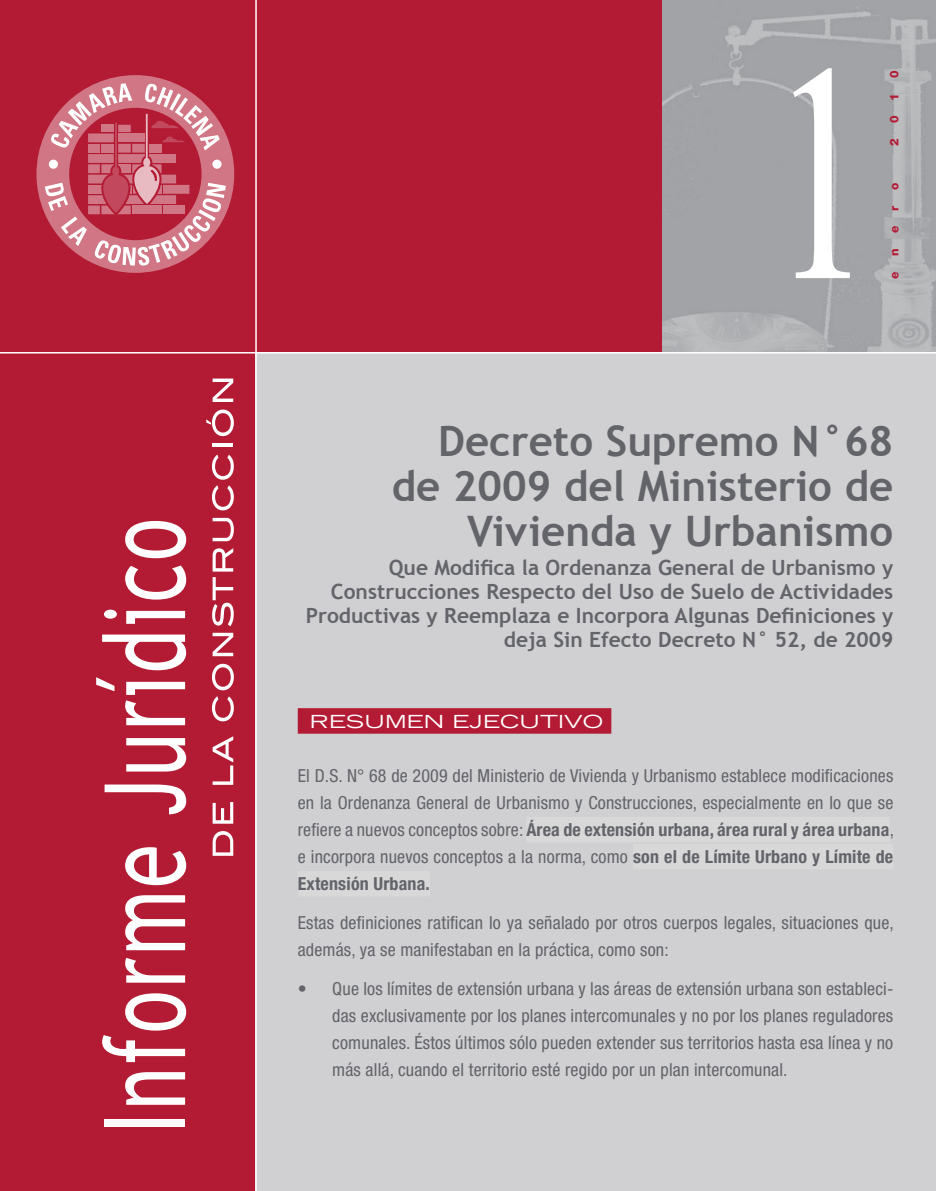
<style>
.page{position:relative;width:936px;height:1191px;background:#fff}
.page>*{position:absolute;margin:0;border:0;box-sizing:border-box;transform-origin:0 0}
.t1{font:310.5px "Times New Roman";color:#fff;scale:.7 1}
.t2{font:112.5px "Trebuchet MS";letter-spacing:.03em;color:#fff;scale:.7 1}
.t3{font:700 42px/45px "Trebuchet MS";color:#626469;text-align:right}
.t4{font:700 21px/24px "Trebuchet MS";color:#626469;text-align:right}
.t5{font:condensed 18px/27px "Helvetica Neue";letter-spacing:.01em;color:#626469;text-align:justify}
.t6{font:expanded 18px "Trade Gothic LH";letter-spacing:.01em;color:#fff;scale:1.2 1}
.t7{font:800 12px "Helvetica Neue";color:#b31b34}
.s1{font-weight:700}
</style>
<div class="page">
<div style="left:0;top:0;width:935px;height:1191px;background:#b31b34"></div>
<div style="left:256px;top:352px;width:679px;height:839px;background:#d0d0d2"></div>
<hr style="left:255px;top:0;width:2px;height:1191px;background:#fff">
<svg style="left:212px;top:831px;width:21px;height:25px"></svg>
<svg style="left:212px;top:802px;width:21px;height:21px"></svg>
<svg style="left:212px;top:736px;width:21px;height:49px"></svg>
<svg style="left:212px;top:696px;width:22px;height:25px"></svg>
<svg style="left:212px;top:664px;width:22px;height:26px"></svg>
<svg style="left:212px;top:633px;width:21px;height:23px"></svg>
<svg style="left:212px;top:577px;width:22px;height:49px"></svg>
<svg style="left:212px;top:548px;width:21px;height:23px"></svg>
<svg style="left:212px;top:518px;width:22px;height:23px"></svg>
<svg style="left:212px;top:454px;width:22px;height:56px"></svg>
<hr style="left:212px;top:444px;width:21px;height:3px;background:#fff">
<svg style="left:206px;top:409px;width:28px;height:27px"></svg>
<svg style="left:212px;top:378px;width:21px;height:24px"></svg>
<img style="left:662px;top:0;width:273px;height:352px">
<div style="left:36px;top:75px;width:198px;height:198px;background:#d17685;border-radius:50%"></div>
<svg style="left:49px;top:83px;width:83px;height:65px"></svg>
<svg style="left:45px;top:183px;width:42px;height:63px"></svg>
<div style="left:69px;top:108px;width:132px;height:132px;background:#b31b34;border-radius:50%"></div>
<div style="left:49px;top:160px;width:9px;height:9px;background:#fff;border-radius:50%"></div>
<div style="left:212px;top:160px;width:9px;height:9px;background:#fff;border-radius:50%"></div>
<div style="left:88px;top:195px;width:24px;height:9px;background:#d17685"></div>
<div style="left:88px;top:185px;width:24px;height:9px;background:#d17685"></div>
<div style="left:88px;top:175px;width:28px;height:8px;background:#d17685"></div>
<div style="left:88px;top:205px;width:12px;height:9px;background:#d17685"></div>
<div style="left:149px;top:154px;width:27px;height:9px;background:#d17685"></div>
<div style="left:118px;top:154px;width:27px;height:9px;background:#d17685"></div>
<div style="left:88px;top:154px;width:26px;height:9px;background:#d17685"></div>
<div style="left:88px;top:164px;width:12px;height:9px;background:#d17685"></div>
<div style="left:88px;top:144px;width:12px;height:9px;background:#d17685"></div>
<div style="left:101px;top:144px;width:13px;height:9px;background:#d17685"></div>
<div style="left:88px;top:133px;width:26px;height:9px;background:#d17685"></div>
<div style="left:101px;top:125px;width:13px;height:7px;background:#d17685"></div>
<div style="left:132px;top:144px;width:13px;height:9px;background:#d17685"></div>
<div style="left:118px;top:144px;width:13px;height:9px;background:#d17685"></div>
<div style="left:118px;top:133px;width:27px;height:9px;background:#d17685"></div>
<div style="left:118px;top:125px;width:13px;height:7px;background:#d17685"></div>
<div style="left:149px;top:144px;width:12px;height:9px;background:#d17685"></div>
<div style="left:141px;top:156px;width:11px;height:13px;border:4px solid #b31b34;border-radius:50%"></div>
<svg style="left:144px;top:83px;width:76px;height:67px"></svg>
<hr style="left:115px;top:123px;width:2px;height:44px;background:#c2495d">
<hr style="left:146px;top:114px;width:2px;height:44px;background:#e8bbc2">
<div style="left:143px;top:158px;width:7px;height:9px;background:#e8bbc2;border-radius:50%"></div>
<svg style="left:93px;top:162px;width:133px;height:104px"></svg>
<hr style="left:0;top:352px;width:935px;height:1px;background:#fff">
<div style="left:298px;top:708px;width:313px;height:25px;background:#b31b34"></div>
<div style="left:526px;top:817px;width:363px;height:25px;background:#d8d8d9"></div>
<div style="left:633px;top:844px;width:260px;height:25px;background:#d8d8d9"></div>
<div style="left:298px;top:871px;width:132px;height:25px;background:#d8d8d9"></div>
<h2 class="t2" style="left:79px;top:1134px;width:881px;rotate:-90deg">Informe Jurídico</h2>
<h1 class="t1" style="left:767px;top:-35px;width:157px">1</h1>
<p class="t7" style="left:886px;top:78px;width:9px;rotate:-90deg">0</p>
<p class="t7" style="left:886px;top:101px;width:9px;rotate:-90deg">1</p>
<p class="t7" style="left:886px;top:123px;width:9px;rotate:-90deg">0</p>
<p class="t7" style="left:886px;top:146px;width:9px;rotate:-90deg">2</p>
<p class="t7" style="left:886px;top:190px;width:9px;rotate:-90deg">o</p>
<p class="t7" style="left:886px;top:211px;width:7px;rotate:-90deg">r</p>
<p class="t7" style="left:886px;top:233px;width:9px;rotate:-90deg">e</p>
<p class="t7" style="left:886px;top:256px;width:9px;rotate:-90deg">n</p>
<p class="t7" style="left:886px;top:279px;width:9px;rotate:-90deg">e</p>
<h3 class="t3" style="left:391px;top:419px;width:503px">Decreto Supremo N°68 de 2009 del Ministerio de<br>Vivienda y Urbanismo</h3>
<p class="t4" style="left:306px;top:555px;width:589px">Que Modifica la Ordenanza General de Urbanismo y Construcciones Respecto del Uso de Suelo de Actividades Productivas y Reemplaza e Incorpora Algunas Definiciones y deja Sin Efecto Decreto N° 52, de 2009</p>
<p class="t6" style="left:310px;top:709px;width:246px">RESUMEN EJECUTIVO</p>
<p class="t5" style="left:298px;top:761px;width:597px">El D.S. N° 68 de 2009 del Ministerio de Vivienda y Urbanismo establece modificaciones en la Ordenanza General de Urbanismo y Construcciones, especialmente en lo que se refiere a nuevos conceptos sobre: <span class="s1">Área de extensión urbana, área rural y área urbana</span>, e incorpora nuevos conceptos a la norma, como <span class="s1">son el de Límite Urbano y Límite de Extensión Urbana.</span></p>
<p class="t5" style="left:298px;top:908px;width:597px">Estas definiciones ratifican lo ya señalado por otros cuerpos legales, situaciones que, además, ya se manifestaban en la práctica, como son:</p>
<p class="t5" style="left:332px;top:974px;width:562px;text-indent:-34px">• Que los límites de extensión urbana y las áreas de extensión urbana son estableci&shy;das exclusivamente por los planes intercomunales y no por los planes reguladores comunales. Éstos últimos sólo pueden extender sus territorios hasta esa línea y no más allá, cuando el territorio esté regido por un plan intercomunal.</p>
</div>
